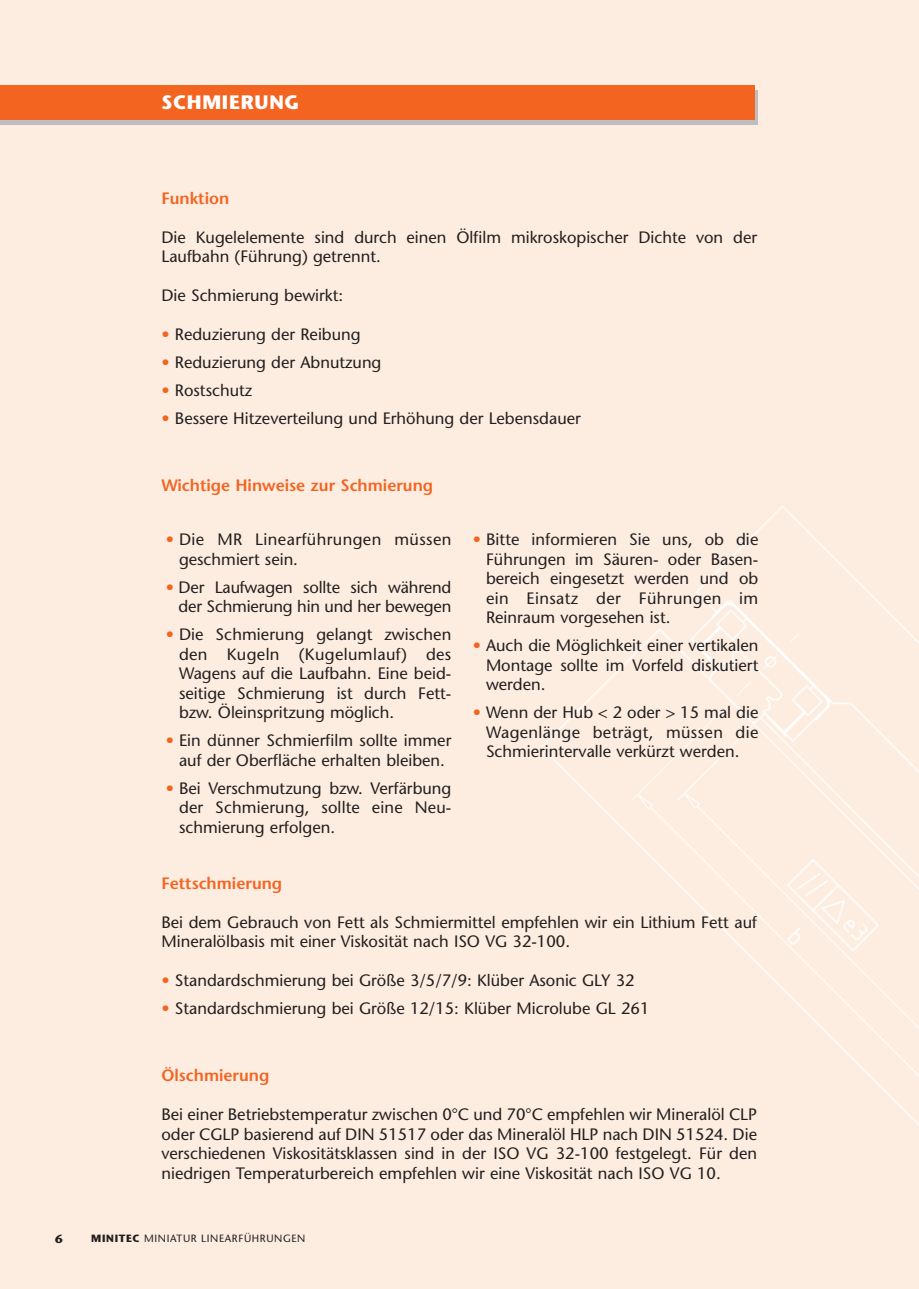
<style>
.page{position:relative;width:919px;height:1289px;background:#fff}
.page>*{position:absolute;margin:0;border:0;box-sizing:border-box;transform-origin:0 0}
.t1{font:700 19.5px "Stone Sans";letter-spacing:.04em;color:#fff}
.t2{font:16.5px/19.5px "Stone Sans";color:#231f20;text-align:justify}
.t3{font:600 16.5px "Stone Sans";color:#f36421}
.t4{font:16.5px/19.5px "Stone Sans";letter-spacing:.025em;color:#231f20}
.t5{font:700 12px "Stone Sans";color:#231f20}
.t6{font:10.5px "Stone Sans";letter-spacing:.055em;color:#231f20}
.s1{color:#f36421}
.s2{font-weight:700}
</style>
<div class="page">
<div style="left:0;top:1px;width:918px;height:1287px;background:#fdede0"></div>
<div style="left:1px;top:90px;width:757px;height:34px;background:#bdbec1"></div>
<div style="left:0;top:85px;width:755px;height:35px;background:#f36421"></div>
<img style="left:541px;top:506px;width:377px;height:619px">
<p class="t1" style="left:161px;top:95px;width:139px">SCHMIERUNG</p>
<p class="t3" style="left:161px;top:192px;width:69px">Funktion</p>
<p class="t2" style="left:161px;top:229px;width:597px">Die Kugelelemente sind durch einen Ölfilm mikroskopischer Dichte von der<br>Laufbahn (Führung) getrennt.</p>
<p class="t2" style="left:161px;top:287px;width:183px">Die Schmierung bewirkt:</p>
<p class="t2" style="left:161px;top:326px;width:201px"><span class="s1">•</span> Reduzierung der Reibung</p>
<p class="t2" style="left:161px;top:354px;width:221px"><span class="s1">•</span> Reduzierung der Abnutzung</p>
<p class="t2" style="left:161px;top:382px;width:92px"><span class="s1">•</span> Rostschutz</p>
<p class="t2" style="left:161px;top:410px;width:421px"><span class="s1">•</span> Bessere Hitzeverteilung und Erhöhung der Lebensdauer</p>
<p class="t3" style="left:161px;top:479px;width:273px">Wichtige Hinweise zur Schmierung</p>
<p class="t4" style="left:179px;top:531px;width:274px;text-indent:-13px"><span class="s1">•</span> Die MR Linearführungen müssen geschmiert sein.</p>
<p class="t2" style="left:166px;top:579px;width:287px;text-align:right"><span class="s1">•</span> Der Laufwagen sollte sich während der Schmierung hin und her bewegen</p>
<p class="t2" style="left:179px;top:626px;width:274px;text-indent:-13px"><span class="s1">•</span> Die Schmierung gelangt zwischen den Kugeln (Kugelumlauf) des Wagens auf die Laufbahn. Eine beid&shy;seitige Schmierung ist durch Fett&shy;bzw. Öleinspritzung möglich.</p>
<p class="t2" style="left:166px;top:732px;width:287px;text-align:center"><span class="s1">•</span> Ein dünner Schmierfilm sollte immer auf der Oberfläche erhalten bleiben.</p>
<p class="t2" style="left:179px;top:780px;width:274px;text-indent:-13px"><span class="s1">•</span> Bei Verschmutzung bzw. Verfärbung der Schmierung, sollte eine Neu&shy;schmierung erfolgen.</p>
<p class="t2" style="left:486px;top:531px;width:274px;text-indent:-13px"><span class="s1">•</span> Bitte informieren Sie uns, ob die Führungen im Säuren- oder Basen&shy;bereich eingesetzt werden und ob ein Einsatz der Führungen im Reinraum vorgesehen ist.</p>
<p class="t2" style="left:486px;top:637px;width:274px;text-indent:-13px"><span class="s1">•</span> Auch die Möglichkeit einer vertikalen Montage sollte im Vorfeld diskutiert werden.</p>
<p class="t2" style="left:486px;top:704px;width:274px;text-indent:-13px"><span class="s1">•</span> Wenn der Hub &lt; 2 oder &gt; 15 mal die Wagenlänge beträgt, müssen die Schmierintervalle verkürzt werden.</p>
<p class="t3" style="left:161px;top:876px;width:122px">Fettschmierung</p>
<p class="t2" style="left:161px;top:914px;width:597px">Bei dem Gebrauch von Fett als Schmiermittel empfehlen wir ein Lithium Fett auf<br>Mineralölbasis mit einer Viskosität nach ISO VG 32-100.</p>
<p class="t2" style="left:161px;top:972px;width:474px"><span class="s1">•</span> Standardschmierung bei Größe 3/5/7/9: Klüber Asonic GLY 32</p>
<p class="t2" style="left:161px;top:1000px;width:489px"><span class="s1">•</span> Standardschmierung bei Größe 12/15: Klüber Microlube GL 261</p>
<p class="t3" style="left:161px;top:1069px;width:109px">Ölschmierung</p>
<p class="t2" style="left:161px;top:1106px;width:597px">Bei einer Betriebstemperatur zwischen 0°C und 70°C empfehlen wir Mineralöl CLP oder CGLP basierend auf DIN 51517 oder das Mineralöl HLP nach DIN 51524. Die verschiedenen Viskositätsklassen sind in der ISO VG 32-100 festgelegt. Für den niedrigen Temperaturbereich empfehlen wir eine Viskosität nach ISO VG 10.</p>
<p class="t5" style="left:55px;top:1234px;width:9px">6</p>
<p class="t6" style="left:91px;top:1234px;width:216px"><span class="s2">MINITEC</span> MINIATUR LINEARFÜHRUNGEN</p>
</div>
